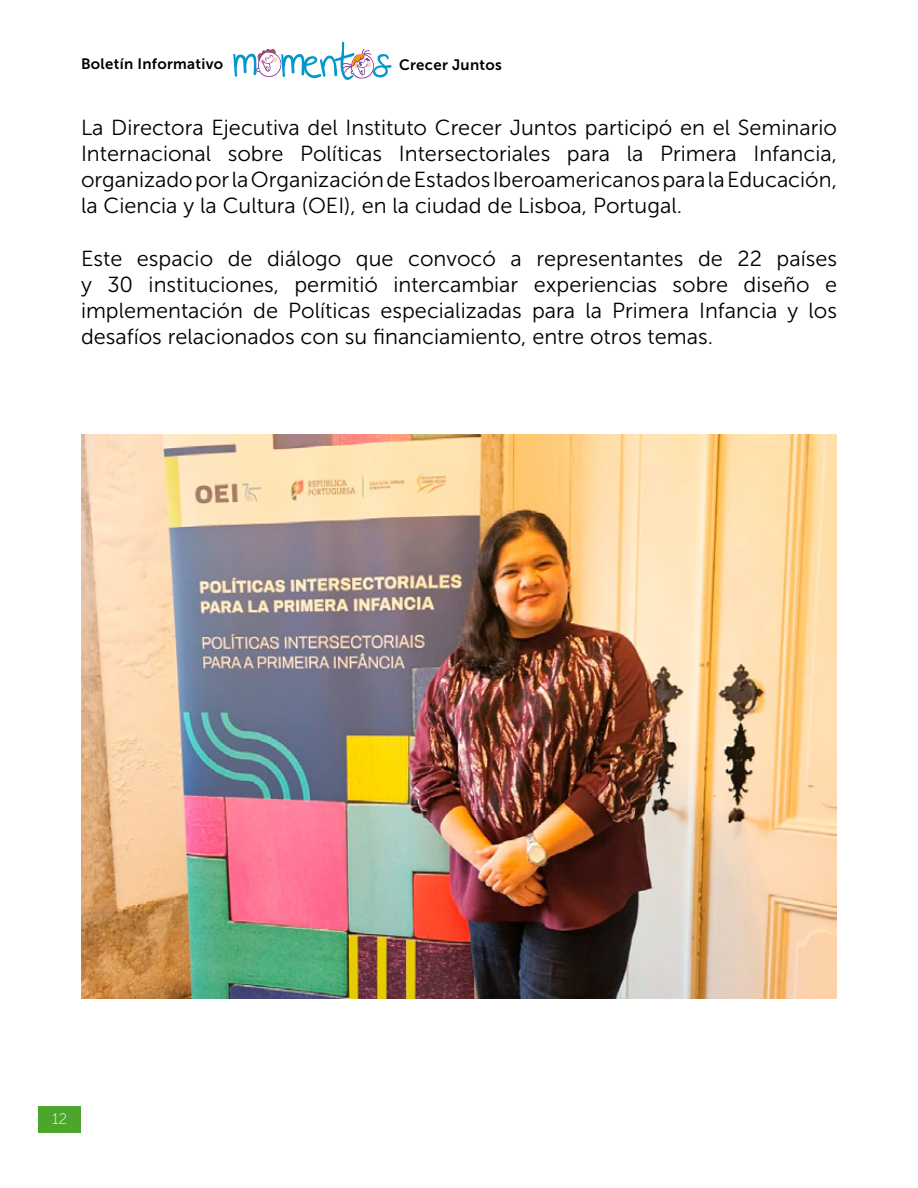
<style>
.page{position:relative;width:918px;height:1188px;background:#fff}
.page>*{position:absolute;margin:0;border:0;box-sizing:border-box;transform-origin:0 0}
.t1{font:21.75px/26.1px "Museo Sans 300";color:#000;text-align:justify}
.t2{font:15px "Museo Sans 700";letter-spacing:.02em;color:#000}
.t3{font:15px "Museo Sans 100";color:#fff}
</style>
<div class="page">
<svg style="left:233px;top:42px;width:159px;height:38px"></svg>
<div style="left:38px;top:1106px;width:43px;height:27px;background:#4ea52b"></div>
<img style="left:81px;top:434px;width:756px;height:565px">
<p class="t2" style="left:81px;top:56px;width:144px">Boletín Informativo</p>
<p class="t2" style="left:399px;top:57px;width:104px">Crecer Juntos</p>
<p class="t1" style="left:81px;top:115px;width:758px">La Directora Ejecutiva del Instituto Crecer Juntos participó en el Seminario Internacional sobre Políticas Intersectoriales para la Primera Infancia, organizado por la Organización de Estados Iberoamericanos para la Educación, la Ciencia y la Cultura (OEI), en la ciudad de Lisboa, Portugal.</p>
<p class="t1" style="left:81px;top:245px;width:758px">Este espacio de diálogo que convocó a representantes de 22 países y 30 instituciones, permitió intercambiar experiencias sobre diseño e implementación de Políticas especializadas para la Primera Infancia y los desafíos relacionados con su financiamiento, entre otros temas.</p>
<p class="t3" style="left:52px;top:1111px;width:16px">12</p>
</div>
